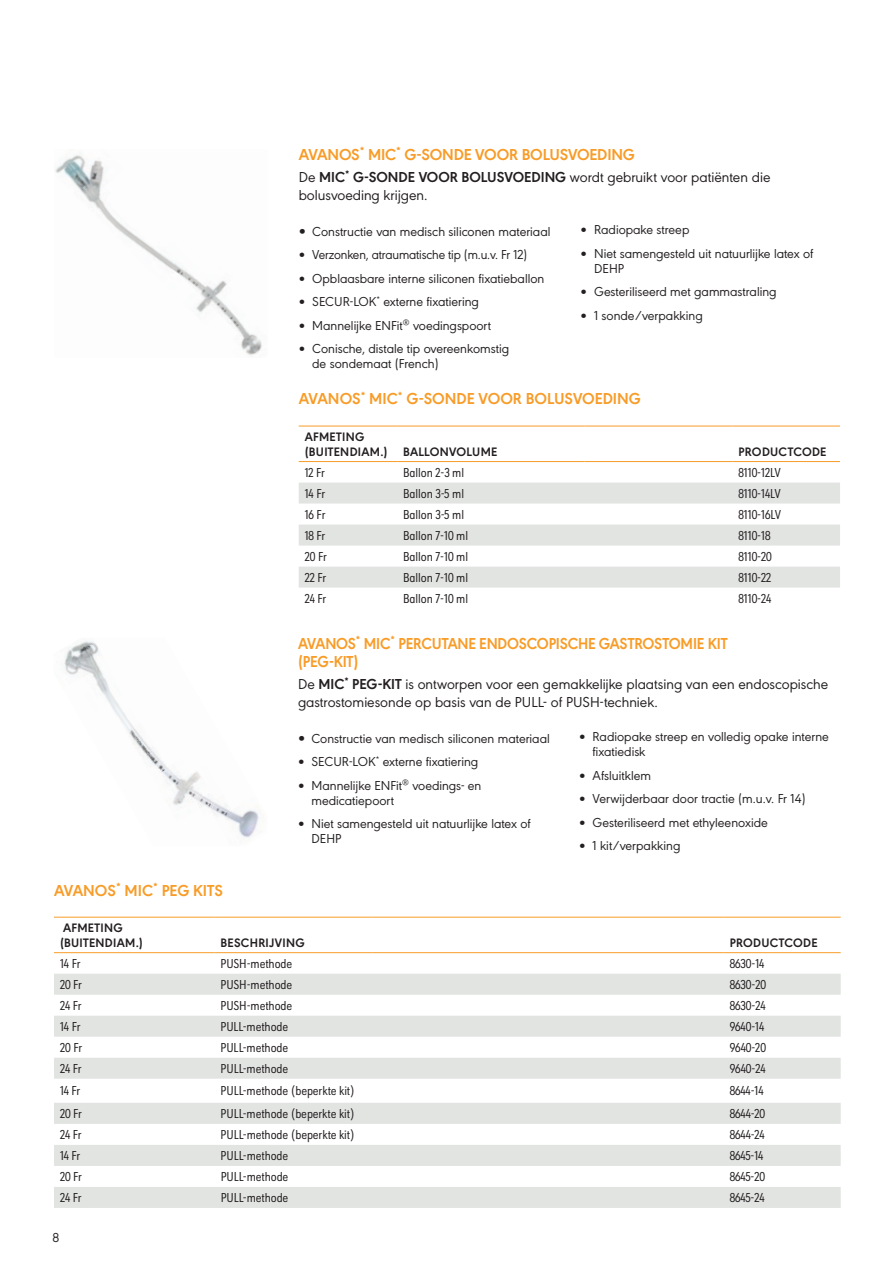
<style>
.page{position:relative;width:893px;height:1263px;background:#fff}
.page>*{position:absolute;margin:0;border:0;box-sizing:border-box;transform-origin:0 0}
.t1{font:700 16.5px "Avanos Sans";letter-spacing:-.01em;color:#f89c28}
.t2{font:700 16.5px/18px "Avanos Sans";letter-spacing:-.01em;color:#f89c28;scale:.95 1}
.t3{font:15px/18px "Avanos Sans";color:#231f20}
.t4{font:13.5px/15px "Avanos Sans";color:#231f20}
.t5{font:13.5px "Avanos Sans Cond";letter-spacing:-.005em;color:#231f20}
.t6{font:700 12.75px/15px "Avanos Sans";letter-spacing:.02em;color:#231f20}
.s1{font-weight:700}
.s2{font-size:15px}
</style>
<div class="page">
<img style="left:55px;top:153px;width:207px;height:202px">
<img style="left:64px;top:641px;width:197px;height:197px">
<svg style="left:299px;top:483px;width:541px;height:105px;fill:#e2e4e2"></svg>
<hr style="left:299px;top:426px;width:98px;height:1px;background:#f89c28">
<hr style="left:397px;top:426px;width:187px;height:1px;background:#f89c28">
<hr style="left:584px;top:426px;width:148px;height:1px;background:#f89c28">
<hr style="left:732px;top:426px;width:108px;height:1px;background:#f89c28">
<hr style="left:299px;top:461px;width:98px;height:1px;background:#f89c28">
<hr style="left:397px;top:461px;width:187px;height:1px;background:#f89c28">
<hr style="left:584px;top:461px;width:148px;height:1px;background:#f89c28">
<hr style="left:732px;top:461px;width:108px;height:1px;background:#f89c28">
<svg style="left:54px;top:974px;width:787px;height:234px;fill:#e2e4e2"></svg>
<hr style="left:54px;top:917px;width:161px;height:1px;background:#f89c28">
<hr style="left:215px;top:917px;width:157px;height:1px;background:#f89c28">
<hr style="left:372px;top:917px;width:352px;height:1px;background:#f89c28">
<hr style="left:724px;top:917px;width:117px;height:1px;background:#f89c28">
<hr style="left:54px;top:952px;width:161px;height:1px;background:#f89c28">
<hr style="left:215px;top:952px;width:157px;height:1px;background:#f89c28">
<hr style="left:372px;top:952px;width:352px;height:1px;background:#f89c28">
<hr style="left:724px;top:952px;width:117px;height:1px;background:#f89c28">
<p class="t1" style="left:299px;top:142px;width:338px">AVANOS<sup>*</sup> MIC<sup>*</sup> G-SONDE VOOR BOLUSVOEDING</p>
<p class="t3" style="left:299px;top:167px;width:473px">De <span class="s1">MIC</span><sup>*</sup> <span class="s1">G-SONDE VOOR BOLUSVOEDING</span> wordt gebruikt voor patiënten die bolusvoeding krijgen.</p>
<p class="t4" style="left:299px;top:223px;width:253px"><span class="s2">•</span> Constructie van medisch siliconen materiaal</p>
<p class="t4" style="left:299px;top:246px;width:230px">• Verzonken, atraumatische tip (m.u.v. Fr 12)</p>
<p class="t4" style="left:299px;top:270px;width:247px">• Opblaasbare interne siliconen fixatieballon</p>
<p class="t4" style="left:299px;top:293px;width:182px">• SECUR-LOK<sup>*</sup> externe fixatiering</p>
<p class="t4" style="left:299px;top:317px;width:194px">• Mannelijke ENFit<sup>®</sup> voedingspoort</p>
<p class="t4" style="left:312px;top:340px;width:198px;text-indent:-14px">• Conische, distale tip overeenkomstig de sondemaat (French)</p>
<p class="t4" style="left:581px;top:221px;width:110px">• Radiopake streep</p>
<p class="t4" style="left:594px;top:245px;width:221px;text-indent:-14px">• Niet samengesteld uit natuurlijke latex of<br>DEHP</p>
<p class="t4" style="left:581px;top:283px;width:197px">• Gesteriliseerd met gammastraling</p>
<p class="t4" style="left:581px;top:307px;width:124px">• 1 sonde/verpakking</p>
<p class="t1" style="left:299px;top:386px;width:344px">AVANOS<sup>*</sup> MIC<sup>*</sup> G-SONDE VOOR BOLUSVOEDING</p>
<p class="t6" style="left:305px;top:428px;width:194px">AFMETING<br>(BUITENDIAM.) BALLONVOLUME</p>
<p class="t6" style="left:738px;top:443px;width:89px">PRODUCTCODE</p>
<p class="t5" style="left:305px;top:463px;width:22px">12 Fr</p>
<p class="t5" style="left:403px;top:463px;width:62px">Ballon 2-3 ml</p>
<p class="t5" style="left:738px;top:463px;width:44px">8110-12LV</p>
<p class="t5" style="left:305px;top:484px;width:22px">14 Fr</p>
<p class="t5" style="left:403px;top:484px;width:62px">Ballon 3-5 ml</p>
<p class="t5" style="left:738px;top:484px;width:44px">8110-14LV</p>
<p class="t5" style="left:305px;top:505px;width:22px">16 Fr</p>
<p class="t5" style="left:403px;top:505px;width:62px">Ballon 3-5 ml</p>
<p class="t5" style="left:738px;top:505px;width:44px">8110-16LV</p>
<p class="t5" style="left:305px;top:526px;width:22px">18 Fr</p>
<p class="t5" style="left:403px;top:526px;width:66px">Ballon 7-10 ml</p>
<p class="t5" style="left:738px;top:526px;width:33px">8110-18</p>
<p class="t5" style="left:305px;top:547px;width:24px">20 Fr</p>
<p class="t5" style="left:403px;top:547px;width:66px">Ballon 7-10 ml</p>
<p class="t5" style="left:738px;top:547px;width:35px">8110-20</p>
<p class="t5" style="left:305px;top:568px;width:23px">22 Fr</p>
<p class="t5" style="left:403px;top:568px;width:66px">Ballon 7-10 ml</p>
<p class="t5" style="left:738px;top:568px;width:34px">8110-22</p>
<p class="t5" style="left:305px;top:589px;width:23px">24 Fr</p>
<p class="t5" style="left:403px;top:589px;width:66px">Ballon 7-10 ml</p>
<p class="t5" style="left:738px;top:589px;width:34px">8110-24</p>
<p class="t2" style="left:298px;top:633px;width:454px">AVANOS<sup>*</sup> MIC<sup>*</sup> PERCUTANE ENDOSCOPISCHE GASTROSTOMIE KIT (PEG-KIT)</p>
<p class="t3" style="left:298px;top:674px;width:532px">De <span class="s1">MIC</span><sup>*</sup> <span class="s1">PEG-KIT</span> is ontworpen voor een gemakkelijke plaatsing van een endoscopische gastrostomiesonde op basis van de PULL- of PUSH-techniek.</p>
<p class="t4" style="left:298px;top:730px;width:253px"><span class="s2">•</span> Constructie van medisch siliconen materiaal</p>
<p class="t4" style="left:298px;top:753px;width:182px">• SECUR-LOK<sup>*</sup> externe fixatiering</p>
<p class="t4" style="left:311px;top:777px;width:171px;text-indent:-13px">• Mannelijke ENFit<sup>®</sup> voedings- en medicatiepoort</p>
<p class="t4" style="left:311px;top:815px;width:221px;text-indent:-14px">• Niet samengesteld uit natuurlijke latex of<br>DEHP</p>
<p class="t4" style="left:593px;top:728px;width:238px;text-indent:-14px">• Radiopake streep en volledig opake interne fixatiedisk</p>
<p class="t4" style="left:579px;top:767px;width:73px">• Afsluitklem</p>
<p class="t4" style="left:579px;top:790px;width:228px">• Verwijderbaar door tractie (m.u.v. Fr 14)</p>
<p class="t4" style="left:579px;top:814px;width:190px">• Gesteriliseerd met ethyleenoxide</p>
<p class="t4" style="left:579px;top:837px;width:103px">• 1 kit/verpakking</p>
<p class="t1" style="left:54px;top:878px;width:170px">AVANOS<sup>*</sup> MIC<sup>*</sup> PEG KITS</p>
<p class="t6" style="left:60px;top:919px;width:84px">AFMETING (BUITENDIAM.)</p>
<p class="t6" style="left:221px;top:934px;width:86px">BESCHRIJVING</p>
<p class="t6" style="left:730px;top:934px;width:89px">PRODUCTCODE</p>
<p class="t5" style="left:60px;top:954px;width:22px">14 Fr</p>
<p class="t5" style="left:221px;top:954px;width:73px">PUSH-methode</p>
<p class="t5" style="left:730px;top:954px;width:36px">8630-14</p>
<p class="t5" style="left:60px;top:975px;width:24px">20 Fr</p>
<p class="t5" style="left:221px;top:975px;width:73px">PUSH-methode</p>
<p class="t5" style="left:730px;top:975px;width:38px">8630-20</p>
<p class="t5" style="left:60px;top:996px;width:23px">24 Fr</p>
<p class="t5" style="left:221px;top:996px;width:73px">PUSH-methode</p>
<p class="t5" style="left:730px;top:996px;width:37px">8630-24</p>
<p class="t5" style="left:60px;top:1017px;width:22px">14 Fr</p>
<p class="t5" style="left:221px;top:1017px;width:69px">PULL-methode</p>
<p class="t5" style="left:730px;top:1017px;width:36px">9640-14</p>
<p class="t5" style="left:60px;top:1038px;width:24px">20 Fr</p>
<p class="t5" style="left:221px;top:1038px;width:69px">PULL-methode</p>
<p class="t5" style="left:730px;top:1038px;width:38px">9640-20</p>
<p class="t5" style="left:60px;top:1059px;width:23px">24 Fr</p>
<p class="t5" style="left:221px;top:1059px;width:69px">PULL-methode</p>
<p class="t5" style="left:730px;top:1059px;width:37px">9640-24</p>
<p class="t5" style="left:60px;top:1081px;width:22px">14 Fr</p>
<p class="t5" style="left:221px;top:1081px;width:136px">PULL-methode (beperkte kit)</p>
<p class="t5" style="left:730px;top:1081px;width:35px">8644-14</p>
<p class="t5" style="left:60px;top:1104px;width:23px">20 Fr</p>
<p class="t5" style="left:221px;top:1104px;width:136px">PULL-methode (beperkte kit)</p>
<p class="t5" style="left:730px;top:1104px;width:37px">8644-20</p>
<p class="t5" style="left:60px;top:1125px;width:23px">24 Fr</p>
<p class="t5" style="left:221px;top:1125px;width:136px">PULL-methode (beperkte kit)</p>
<p class="t5" style="left:730px;top:1125px;width:36px">8644-24</p>
<p class="t5" style="left:60px;top:1146px;width:22px">14 Fr</p>
<p class="t5" style="left:221px;top:1146px;width:69px">PULL-methode</p>
<p class="t5" style="left:730px;top:1146px;width:35px">8645-14</p>
<p class="t5" style="left:60px;top:1167px;width:23px">20 Fr</p>
<p class="t5" style="left:221px;top:1167px;width:69px">PULL-methode</p>
<p class="t5" style="left:730px;top:1167px;width:37px">8645-20</p>
<p class="t5" style="left:60px;top:1188px;width:23px">24 Fr</p>
<p class="t5" style="left:221px;top:1188px;width:69px">PULL-methode</p>
<p class="t5" style="left:730px;top:1188px;width:36px">8645-24</p>
<p class="t4" style="left:52px;top:1229px;width:8px">8</p>
</div>
